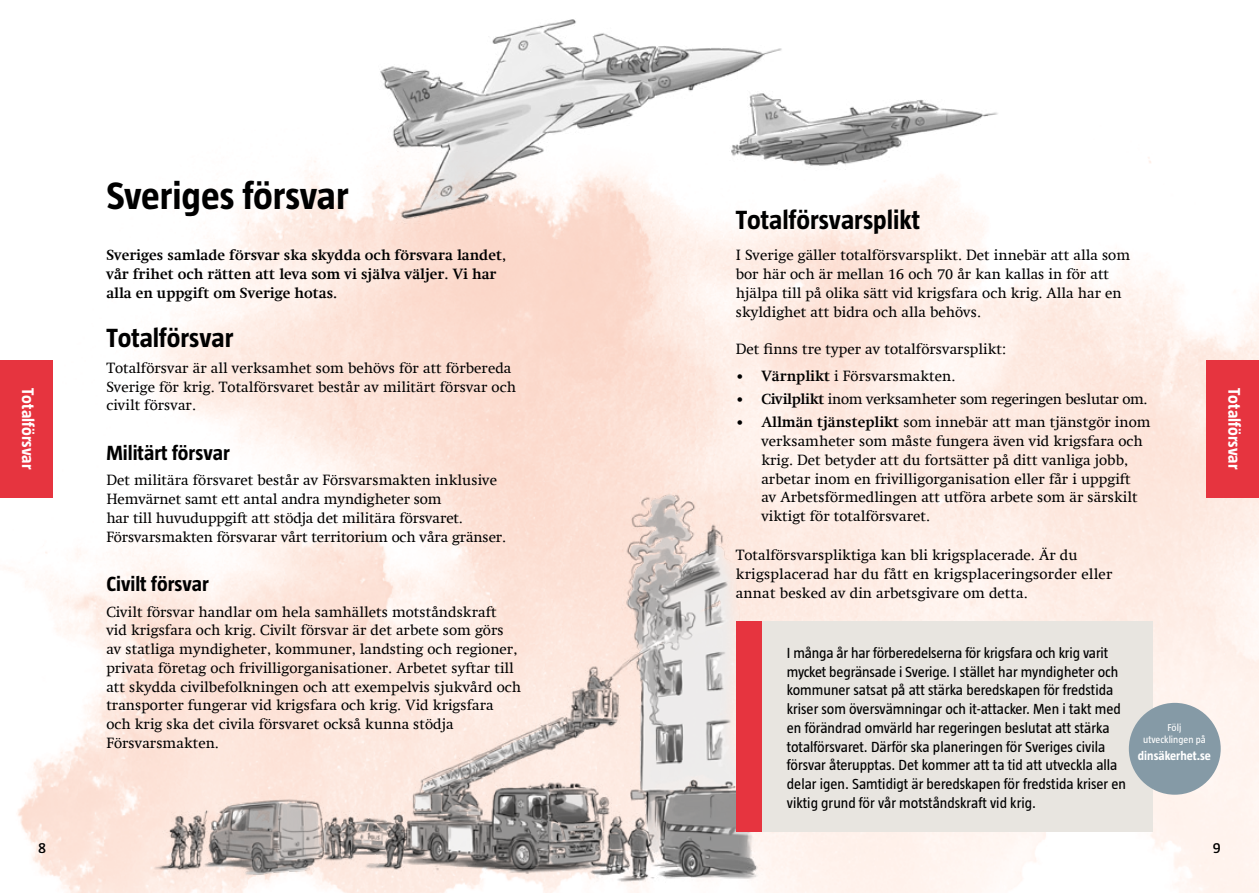
<style>
.page{position:relative;width:1259px;height:893px;background:#fff}
.page>*{position:absolute;margin:0;border:0;box-sizing:border-box;transform-origin:0 0}
.t1{font:700 39px "Taz";color:#000}
.t2{font:700 27px "Taz";color:#000}
.t3{font:700 21px "Taz";color:#000}
.t4{font:700 17.25px "Taz";color:#fff}
.t5{font:15px/18.8px "Swift Com";color:#000}
.Ruta_1{font:15px/18.8px "Taz";color:#000}
.t6{font:700 15px/18.8px "Swift Com";color:#000}
.t7{font:15px "Swift Com";letter-spacing:-.02em;color:#000}
.Cirkel_1{font:700 12.75px "Taz";color:#fff}
.Cirkel_1-2{font:10.35px/12px "Taz";color:#fff;text-align:center}
.s1{font-family:"Taz"}
.s2{font-weight:700}
</style>
<div class="page">
<img style="left:4px;top:19px;width:1255px;height:874px">
<div style="left:736px;top:621px;width:416px;height:211px;background:#e8e5e0"></div>
<div style="left:1128px;top:703px;width:92px;height:92px;background:#859aa6;border-radius:50%"></div>
<div style="left:736px;top:621px;width:25px;height:211px;background:#e6343f"></div>
<div style="left:0;top:360px;width:53px;height:138px;background:#e6343f"></div>
<div style="left:1206px;top:360px;width:53px;height:138px;background:#e6343f"></div>
<h1 class="t1" style="left:106px;top:174px;width:244px">Sveriges försvar</h1>
<p class="t6" style="left:106px;top:246px;width:401px">Sveriges samlade försvar ska skydda och försvara landet, vår frihet och rätten att leva som vi själva väljer. Vi har alla en uppgift om Sverige hotas.</p>
<h2 class="t2" style="left:106px;top:323px;width:129px">Totalförsvar</h2>
<p class="t5" style="left:106px;top:358px;width:411px">Totalförsvar är all verksamhet som behövs för att förbereda<br>Sverige för krig. Totalförsvaret består av militärt försvar och civilt försvar.</p>
<h3 class="t3" style="left:106px;top:441px;width:125px">Militärt försvar</h3>
<p class="t5" style="left:106px;top:471px;width:401px">Det militära försvaret består av Försvarsmakten inklusive Hemvärnet samt ett antal andra myndigheter som<br>har till huvuduppgift att stödja det militära försvaret.<br>Försvarsmakten försvarar vårt territorium och våra gränser.</p>
<h3 class="t3" style="left:106px;top:572px;width:104px">Civilt försvar</h3>
<p class="t5" style="left:106px;top:602px;width:416px">Civilt försvar handlar om hela samhällets motståndskraft<br>vid krigsfara och krig. Civilt försvar är det arbete som görs av statliga myndigheter, kommuner, landsting och regioner, privata företag och frivilligorganisationer. Arbetet syftar till att skydda civilbefolkningen och att exempelvis sjukvård och transporter fungerar vid krigsfara och krig. Vid krigsfara och krig ska det civila försvaret också kunna stödja Försvarsmakten.</p>
<h2 class="t2" style="left:736px;top:205px;width:186px">Totalförsvarsplikt</h2>
<p class="t5" style="left:736px;top:246px;width:396px">I Sverige gäller totalförsvarsplikt. Det innebär att alla som bor här och är mellan 16 och 70 år kan kallas in för att hjälpa till på olika sätt vid krigsfara och krig. Alla har en skyldighet att bidra och alla behövs.</p>
<p class="t5" style="left:736px;top:340px;width:272px">Det finns tre typer av totalförsvarsplikt:</p>
<p class="t5" style="left:736px;top:367px;width:221px"><span class="s1">•</span> <span class="s2">Värnplikt</span> i Försvarsmakten.</p>
<p class="t7" style="left:736px;top:390px;width:413px"><span class="s1">•</span> <span class="s2">Civilplikt</span> inom verksamheter som regeringen beslutar om.</p>
<p class="t5" style="left:761px;top:413px;width:391px;text-indent:-26px"><span class="s1">•</span> <span class="s2">Allmän tjänsteplikt</span> som innebär att man tjänstgör inom verksamheter som måste fungera även vid krigsfara och krig. Det betyder att du fortsätter på ditt vanliga jobb, arbetar inom en frivilligorganisation eller får i uppgift<br>av Arbetsförmedlingen att utföra arbete som är särskilt viktigt för totalförsvaret.</p>
<p class="t5" style="left:736px;top:546px;width:378px">Totalförsvarspliktiga kan bli krigsplacerade. Är du krigsplacerad har du fått en krigsplaceringsorder eller annat besked av din arbetsgivare om detta.</p>
<p class="t4" style="left:38px;top:388px;width:83px;rotate:90deg">Totalförsvar</p>
<p class="t4" style="left:1244px;top:388px;width:83px;rotate:90deg">Totalförsvar</p>
<p class="Ruta_1" style="left:787px;top:643px;width:341px">I många år har förberedelserna för krigsfara och krig varit mycket begränsade i Sverige. I stället har myndigheter och kommuner satsat på att stärka beredskapen för fredstida kriser som översvämningar och it-attacker. Men i takt med en förändrad omvärld har regeringen beslutat att stärka totalförsvaret. Därför ska planeringen för Sveriges civila försvar återupptas. Det kommer att ta tid att utveckla alla delar igen. Samtidigt är beredskapen för fredstida kriser en viktig grund för vår motståndskraft vid krig.</p>
<p class="Cirkel_1-2" style="left:1143px;top:721px;width:64px">Följ utvecklingen på</p>
<p class="Cirkel_1" style="left:1138px;top:748px;width:74px">dinsäkerhet.se</p>
<p class="Ruta_1" style="left:38px;top:838px;width:9px">8</p>
<p class="Ruta_1" style="left:1212px;top:838px;width:9px">9</p>
</div>
